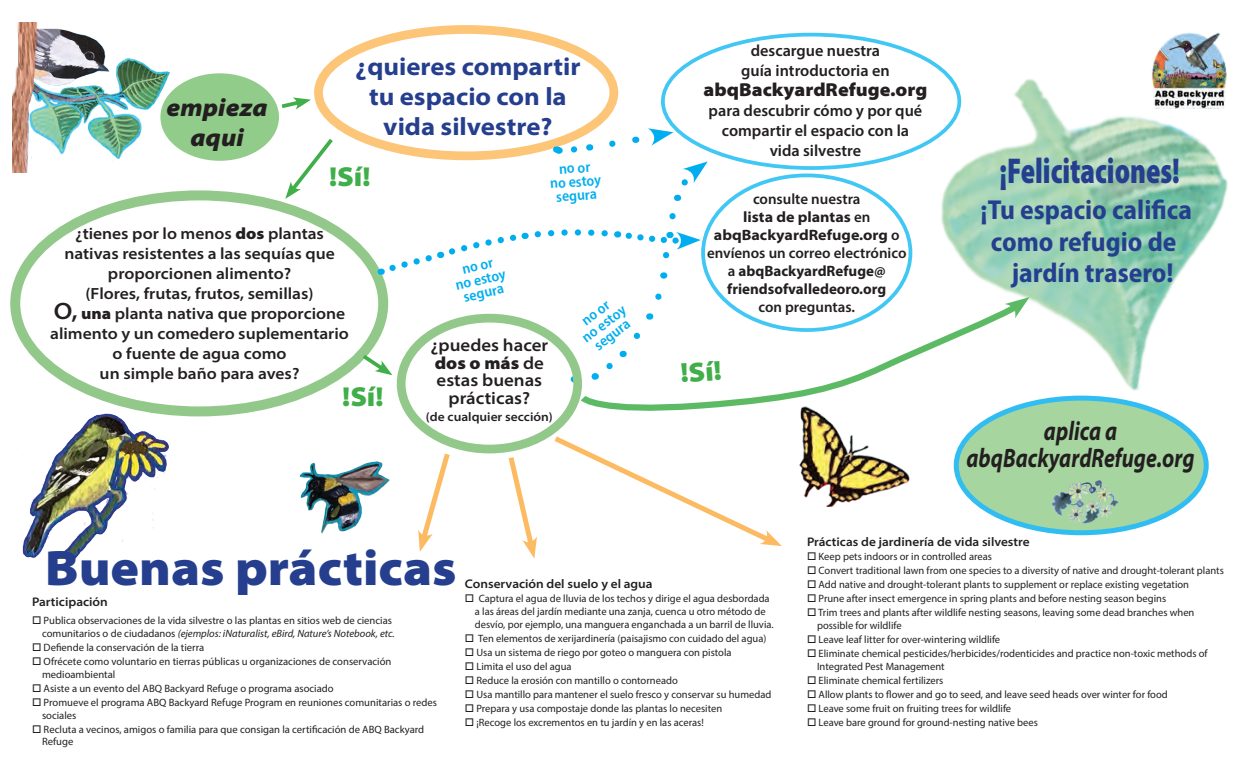
<style>
.page{position:relative;width:1260px;height:765px;background:#fff}
.page>*{position:absolute;margin:0;border:0;box-sizing:border-box;transform-origin:0 0}
.t1{font:900 semi-expanded 50px "Myriad Pro";color:#253f8e}
.t2{font:900 semi-condensed 36px "Myriad Pro";color:#253f8e;scale:.78 1}
.t3{font:700 semi-condensed 27.5px/31.2px "Myriad Pro";color:#253f8e;text-align:center}
.t4{font:900 semi-expanded 27.5px "Myriad Pro";color:#40ae49}
.t5{font:italic 700 semi-expanded 26.75px/27px "Myriad Pro";color:#231f20;text-align:center;scale:.76 1}
.t6{font:700 semi-expanded 25px/30px "Myriad Pro";color:#253f8e;text-align:center}
.t7{font:italic 900 semi-expanded 25px/30px "Myriad Pro";color:#231f20;text-align:center}
.t8{font:900 semi-expanded 18.75px "Myriad Pro";color:#231f20}
.t9{font:600 semi-expanded 17.5px/17.5px "Myriad Pro";color:#231f20;text-align:center}
.t10{font:600 semi-expanded 16.25px/20px "Myriad Pro";color:#231f20;text-align:center}
.t11{font:600 16.25px/20px "Myriad Pro";color:#231f20;text-align:center}
.t12{font:600 15px/18px "Myriad Pro";color:#231f20;text-align:center}
.t13{font:600 semi-condensed 15px/13.8px "Myriad Pro";color:#00aeef;text-align:center}
.t14{font:600 semi-expanded 12.5px "Myriad Pro";color:#231f20}
.t15{font:10.62px/12.8px "Myriad Pro";color:#231f20}
.s1{font-weight:900}
.s2{font-size:23.75px}
.s3{font-weight:700;font-stretch:semi-expanded}
.s4{font-weight:700}
.s5{font-style:italic}
</style>
<div class="page">
<div style="left:10px;top:190px;width:378px;height:226px;border:10px solid #92c889;border-radius:50%"></div>
<div style="left:314px;top:25px;width:304px;height:135px;border:9px solid #fdc577;border-radius:50%"></div>
<div style="left:661px;top:33px;width:300px;height:137px;border:4px solid #40c7f4;border-radius:50%"></div>
<svg style="left:359px;top:351px;width:33px;height:24px"></svg>
<img style="left:12px;top:23px;width:158px;height:149px">
<img style="left:890px;top:32px;width:338px;height:359px">
<img style="left:22px;top:411px;width:150px;height:148px">
<svg style="left:381px;top:128px;width:327px;height:177px"></svg>
<svg style="left:285px;top:139px;width:48px;height:60px"></svg>
<div style="left:160px;top:73px;width:119px;height:88px;background:#91cc8a;border-radius:50%"></div>
<div style="left:397px;top:314px;width:185px;height:139px;border:9px solid #92c889;border-radius:50%"></div>
<svg style="left:505px;top:452px;width:32px;height:107px"></svg>
<svg style="left:549px;top:432px;width:233px;height:114px"></svg>
<svg style="left:418px;top:453px;width:32px;height:99px"></svg>
<img style="left:1150px;top:33px;width:77px;height:75px">
<div style="left:956px;top:398px;width:250px;height:135px;background:#a6d5a0;border-radius:50%"></div>
<div style="left:954px;top:396px;width:255px;height:139px;border:5px solid #00aeef;border-radius:50%"></div>
<svg style="left:580px;top:297px;width:447px;height:115px"></svg>
<svg style="left:1005px;top:297px;width:25px;height:21px"></svg>
<img style="left:795px;top:406px;width:119px;height:100px">
<svg style="left:278px;top:97px;width:33px;height:14px"></svg>
<img style="left:299px;top:462px;width:91px;height:71px">
<img style="left:1051px;top:480px;width:68px;height:44px">
<h3 class="t7" style="left:166px;top:92px;width:103px">empieza aqui</h3>
<h3 class="t6" style="left:355px;top:50px;width:227px">¿quieres compartir tu espacio con la vida silvestre?</h3>
<h3 class="t4" style="left:329px;top:159px;width:43px">!Sí!</h3>
<h3 class="t13" style="left:549px;top:163px;width:53px;rotate:-4deg">no or<br>no estoy segura</h3>
<p class="t10" style="left:50px;top:223px;width:300px">¿tienes por lo menos <span class="s1">dos</span> plantas nativas resistentes a las sequías que proporcionen alimento?<br>(Flores, frutas, frutos, semillas)<br><span class="s2">O,</span> <span class="s1">una</span> planta nativa que proporcione alimento y un comedero suplementario o fuente de agua como<br>un simple baño para aves?</p>
<h3 class="t4" style="left:342px;top:378px;width:43px">!Sí!</h3>
<h3 class="t13" style="left:451px;top:264px;width:52px;rotate:-13deg">no or<br>no estoy segura</h3>
<h3 class="t9" style="left:431px;top:336px;width:119px">¿puedes hacer <span class="s1">dos o más</span> de estas buenas prácticas?</h3>
<p class="t14" style="left:426px;top:409px;width:128px">(de cualquier sección)</p>
<h3 class="t13" style="left:571px;top:322px;width:52px;rotate:-37deg">no or<br>no estoy segura</h3>
<h3 class="t11" style="left:741px;top:40px;width:150px">descargue nuestra guía introductoria en</h3>
<h3 class="t8" style="left:704px;top:77px;width:225px">abqBackyardRefuge.org</h3>
<h3 class="t11" style="left:709px;top:100px;width:215px">para descubrir cómo y por qué compartir el espacio con la vida silvestre</h3>
<h3 class="t12" style="left:707px;top:190px;width:201px">consulte nuestra<br><span class="s3">lista de plantas</span> en <span class="s3">abqBackyardRefuge.org</span> o envíenos un correo electrónico a <span class="s4">abqBackyardRefuge@ friendsofvalledeoro.org</span></h3>
<h3 class="t12" style="left:758px;top:298px;width:98px">con preguntas.</h3>
<h3 class="t4" style="left:679px;top:355px;width:43px;rotate:-4deg">!Sí!</h3>
<h2 class="t2" style="left:999px;top:147px;width:233px">¡Felicitaciones!</h2>
<h3 class="t3" style="left:981px;top:194px;width:213px">¡Tu espacio califica como refugio de jardín trasero!</h3>
<h3 class="t5" style="left:966px;top:417px;width:302px">aplica a abqBackyardRefuge.org</h3>
<h1 class="t1" style="left:45px;top:534px;width:413px">Buenas prácticas</h1>
<p class="t14" style="left:32px;top:594px;width:77px">Participación</p>
<p class="t15" style="left:32px;top:614px;width:364px;text-align:right">□ Publica observaciones de la vida silvestre o las plantas en sitios web de ciencias comunitarios o de ciudadanos <span class="s5">(ejemplos: iNaturalist, eBird, Nature’s Notebook, etc.</span></p>
<p class="t15" style="left:32px;top:641px;width:174px">□ Defiende la conservación de la tierra</p>
<p class="t15" style="left:42px;top:655px;width:351px;text-indent:-10px">□ Ofrécete como voluntario en tierras públicas u organizaciones de conservación medioambiental</p>
<p class="t15" style="left:32px;top:682px;width:303px">□ Asiste a un evento del ABQ Backyard Refuge o programa asociado</p>
<p class="t15" style="left:42px;top:696px;width:397px;text-indent:-10px">□ Promueve el programa ABQ Backyard Refuge Program en reuniones comunitarias o redes sociales</p>
<p class="t15" style="left:42px;top:722px;width:384px;text-indent:-10px">□ Recluta a vecinos, amigos o familia para que consigan la certificación de ABQ Backyard<br>Refuge</p>
<p class="t14" style="left:465px;top:576px;width:189px">Conservación del suelo y el agua</p>
<p class="t15" style="left:475px;top:592px;width:300px;text-indent:-10px">□ Captura el agua de lluvia de los techos y dirige el agua desbordada a las áreas del jardín mediante una zanja, cuenca u otro método de desvío, por ejemplo, una manguera enganchada a un barril de lluvia.</p>
<p class="t15" style="left:465px;top:632px;width:303px">□ Ten elementos de xerijardinería (paisajismo con cuidado del agua)</p>
<p class="t15" style="left:465px;top:646px;width:268px">□ Usa un sistema de riego por goteo o manguera con pistola</p>
<p class="t15" style="left:465px;top:660px;width:108px">□ Limita el uso del agua</p>
<p class="t15" style="left:465px;top:674px;width:214px">□ Reduce la erosión con mantillo o contorneado</p>
<p class="t15" style="left:465px;top:688px;width:308px">□ Usa mantillo para mantener el suelo fresco y conservar su humedad</p>
<p class="t15" style="left:465px;top:702px;width:259px">□ Prepara y usa compostaje donde las plantas lo necesiten</p>
<p class="t15" style="left:465px;top:716px;width:240px">□ ¡Recoge los excrementos en tu jardín y en las aceras!</p>
<p class="t14" style="left:807px;top:534px;width:224px">Prácticas de jardinería de vida silvestre</p>
<p class="t15" style="left:807px;top:550px;width:186px">□ Keep pets indoors or in controlled areas</p>
<p class="t15" style="left:807px;top:564px;width:418px">□ Convert traditional lawn from one species to a diversity of native and drought-tolerant plants</p>
<p class="t15" style="left:807px;top:578px;width:384px">□ Add native and drought-tolerant plants to supplement or replace existing vegetation</p>
<p class="t15" style="left:807px;top:592px;width:361px">□ Prune after insect emergence in spring plants and before nesting season begins</p>
<p class="t15" style="left:817px;top:606px;width:379px;text-indent:-10px">□ Trim trees and plants after wildlife nesting seasons, leaving some dead branches when possible for wildlife</p>
<p class="t15" style="left:807px;top:633px;width:195px">□ Leave leaf litter for over-wintering wildlife</p>
<p class="t15" style="left:817px;top:647px;width:392px;text-indent:-10px">□ Eliminate chemical pesticides/herbicides/rodenticides and practice non-toxic methods of<br>Integrated Pest Management</p>
<p class="t15" style="left:807px;top:674px;width:138px">□ Eliminate chemical fertilizers</p>
<p class="t15" style="left:807px;top:688px;width:362px">□ Allow plants to flower and go to seed, and leave seed heads over winter for food</p>
<p class="t15" style="left:807px;top:702px;width:206px">□ Leave some fruit on fruiting trees for wildlife</p>
<p class="t15" style="left:807px;top:716px;width:232px">□ Leave bare ground for ground-nesting native bees</p>
</div>
